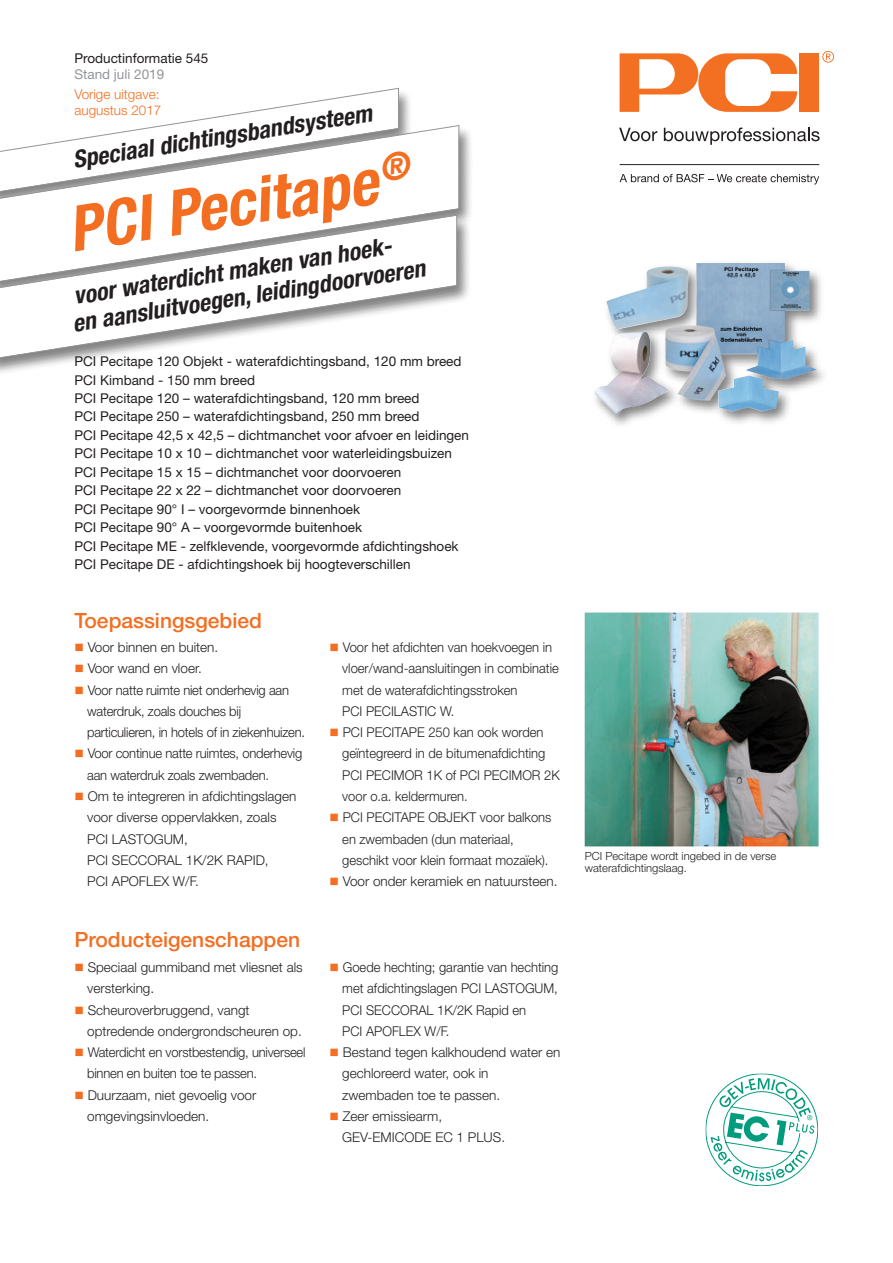
<style>
.page{position:relative;width:893px;height:1263px;background:#fff}
.page>*{position:absolute;margin:0;border:0;box-sizing:border-box;transform-origin:0 0}
.t1{font:italic 700 condensed 63px "Helvetica Neue LT Pro";color:#f36e21}
.t2{font:italic 700 condensed 24px/27px "Helvetica Neue LT Pro";color:#231f20}
.t3{font:500 21px "Helvetica Neue LT Pro";color:#f36e21}
.t4{font:300 13.5px/21.3px "Helvetica Neue LT Pro";color:#231f20;scale:.96 1}
.t5{font:13.5px/18.5px "Helvetica Neue LT Pro";color:#231f20}
.t6{font:300 13.5px/21.3px "Helvetica Neue LT Pro";color:#231f20}
.t7{font:300 13.5px/16.2px "Helvetica Neue LT Pro";color:#f36e21}
.t8{font:13.5px "Helvetica Neue LT Pro";color:#939598}
.t9{font:300 11.25px/12px "Helvetica Neue LT Pro";color:#231f20}
.s1{color:#f36e21}
</style>
<div class="page">
<div style="left:799px;top:53px;width:20px;height:59px;background:#f36f21"></div>
<svg style="left:620px;top:53px;width:177px;height:59px"></svg>
<svg style="left:822px;top:51px;width:12px;height:12px"></svg>
<hr style="left:620px;top:164px;width:199px;height:1px;background:#231f20">
<svg style="left:620px;top:174px;width:199px;height:10px"></svg>
<svg style="left:619px;top:128px;width:38px;height:13px"></svg>
<svg style="left:664px;top:128px;width:156px;height:17px"></svg>
<img style="left:399px;top:92px;width:11px;height:25px">
<svg style="left:215px;top:87px;width:184px;height:30px"></svg>
<img style="left:164px;top:117px;width:307px;height:90px">
<svg style="left:1px;top:125px;width:459px;height:82px"></svg>
<img style="left:594px;top:263px;width:230px;height:162px">
<img style="left:594px;top:334px;width:27px;height:58px">
<img style="left:1px;top:207px;width:469px;height:166px">
<svg style="left:1px;top:214px;width:456px;height:147px"></svg>
<svg style="left:705px;top:1073px;width:113px;height:113px"></svg>
<img style="left:585px;top:612px;width:234px;height:234px">
<p class="t5" style="left:74px;top:50px;width:136px">Productinformatie 545</p>
<p class="t8" style="left:74px;top:69px;width:91px">Stand juli 2019</p>
<p class="t7" style="left:74px;top:87px;width:89px">Vorige uitgave: augustus 2017</p>
<h2 class="t2" style="left:71px;top:149px;width:304px;rotate:-9deg">Speciaal dichtingsbandsysteem</h2>
<h1 class="t1" style="left:65px;top:207px;width:348px;rotate:-9deg">PCI Pecitape<sup>®</sup></h1>
<h2 class="t2" style="left:67px;top:285px;width:358px;rotate:-9deg">voor waterdicht maken van hoek-<br>en aansluitvoegen, leidingdoorvoeren</h2>
<p class="t5" style="left:74px;top:353px;width:396px">PCI Pecitape 120 Objekt - waterafdichtingsband, 120 mm breed PCI Kimband - 150 mm breed<br>PCI Pecitape 120 – waterafdichtingsband, 120 mm breed<br>PCI Pecitape 250 – waterafdichtingsband, 250 mm breed<br>PCI Pecitape 42,5 x 42,5 – dichtmanchet voor afvoer en leidingen PCI Pecitape 10 x 10 – dichtmanchet voor waterleidingsbuizen PCI Pecitape 15 x 15 – dichtmanchet voor doorvoeren<br>PCI Pecitape 22 x 22 – dichtmanchet voor doorvoeren<br>PCI Pecitape 90° I – voorgevormde binnenhoek<br>PCI Pecitape 90° A – voorgevormde buitenhoek<br>PCI Pecitape ME - zelfklevende, voorgevormde afdichtingshoek PCI Pecitape DE - afdichtingshoek bij hoogteverschillen</p>
<h3 class="t3" style="left:74px;top:612px;width:189px">Toepassingsgebied</h3>
<p class="t6" style="left:74px;top:638px;width:145px"><span class="s1">■</span> Voor binnen en buiten.</p>
<p class="t6" style="left:74px;top:659px;width:129px"><span class="s1">■</span> Voor wand en vloer.</p>
<p class="t4" style="left:87px;top:680px;width:229px;text-indent:-13px"><span class="s1">■</span> Voor natte ruimte niet onderhevig aan waterdruk, zoals douches bij particulieren, in hotels of in ziekenhuizen.</p>
<p class="t4" style="left:87px;top:744px;width:226px;text-indent:-13px"><span class="s1">■</span> Voor continue natte ruimtes, onderhevig aan waterdruk zoals zwembaden.</p>
<p class="t6" style="left:87px;top:787px;width:211px;text-indent:-13px"><span class="s1">■</span> Om te integreren in afdichtingslagen voor diverse oppervlakken, zoals<br>PCI LASTOGUM,<br>PCI SECCORAL 1K/2K RAPID,<br>PCI APOFLEX W/F.</p>
<h3 class="t3" style="left:74px;top:932px;width:227px">Producteigenschappen</h3>
<p class="t6" style="left:87px;top:958px;width:217px;text-indent:-13px"><span class="s1">■</span> Speciaal gummiband met vliesnet als versterking.</p>
<p class="t6" style="left:87px;top:1000px;width:216px;text-indent:-13px"><span class="s1">■</span> Scheuroverbruggend, vangt optredende ondergrondscheuren op.</p>
<p class="t4" style="left:87px;top:1043px;width:229px;text-indent:-13px"><span class="s1">■</span> Waterdicht en vorstbestendig, universeel binnen en buiten toe te passen.</p>
<p class="t6" style="left:87px;top:1085px;width:171px;text-indent:-13px"><span class="s1">■</span> Duurzaam, niet gevoelig voor omgevingsinvloeden.</p>
<p class="t4" style="left:342px;top:638px;width:227px;text-indent:-13px"><span class="s1">■</span> Voor het afdichten van hoekvoegen in vloer/wand-aansluitingen in combinatie met de waterafdichtingsstroken<br>PCI PECILASTIC W.</p>
<p class="t4" style="left:342px;top:723px;width:228px;text-indent:-13px"><span class="s1">■</span> PCI PECITAPE 250 kan ook worden geïntegreerd in de bitumenafdichting<br>PCI PECIMOR 1K of PCI PECIMOR 2K voor o.a. keldermuren.</p>
<p class="t4" style="left:342px;top:808px;width:219px;text-indent:-13px"><span class="s1">■</span> PCI PECITAPE OBJEKT voor balkons en zwembaden (dun materiaal, geschikt voor klein formaat mozaïek).</p>
<p class="t6" style="left:330px;top:872px;width:229px"><span class="s1">■</span> Voor onder keramiek en natuursteen.</p>
<p class="t4" style="left:342px;top:958px;width:227px;text-indent:-13px"><span class="s1">■</span> Goede hechting; garantie van hechting met afdichtingslagen PCI LASTOGUM,<br>PCI SECCORAL 1K/2K Rapid en<br>PCI APOFLEX W/F.</p>
<p class="t6" style="left:342px;top:1043px;width:220px;text-indent:-13px"><span class="s1">■</span> Bestand tegen kalkhoudend water en gechloreerd water, ook in zwembaden toe te passen.</p>
<p class="t6" style="left:342px;top:1107px;width:164px;text-indent:-13px"><span class="s1">■</span> Zeer emissiearm,<br>GEV-EMICODE EC 1 PLUS.</p>
<p class="t9" style="left:585px;top:851px;width:193px">PCI Pecitape wordt ingebed in de verse waterafdichtingslaag.</p>
</div>
